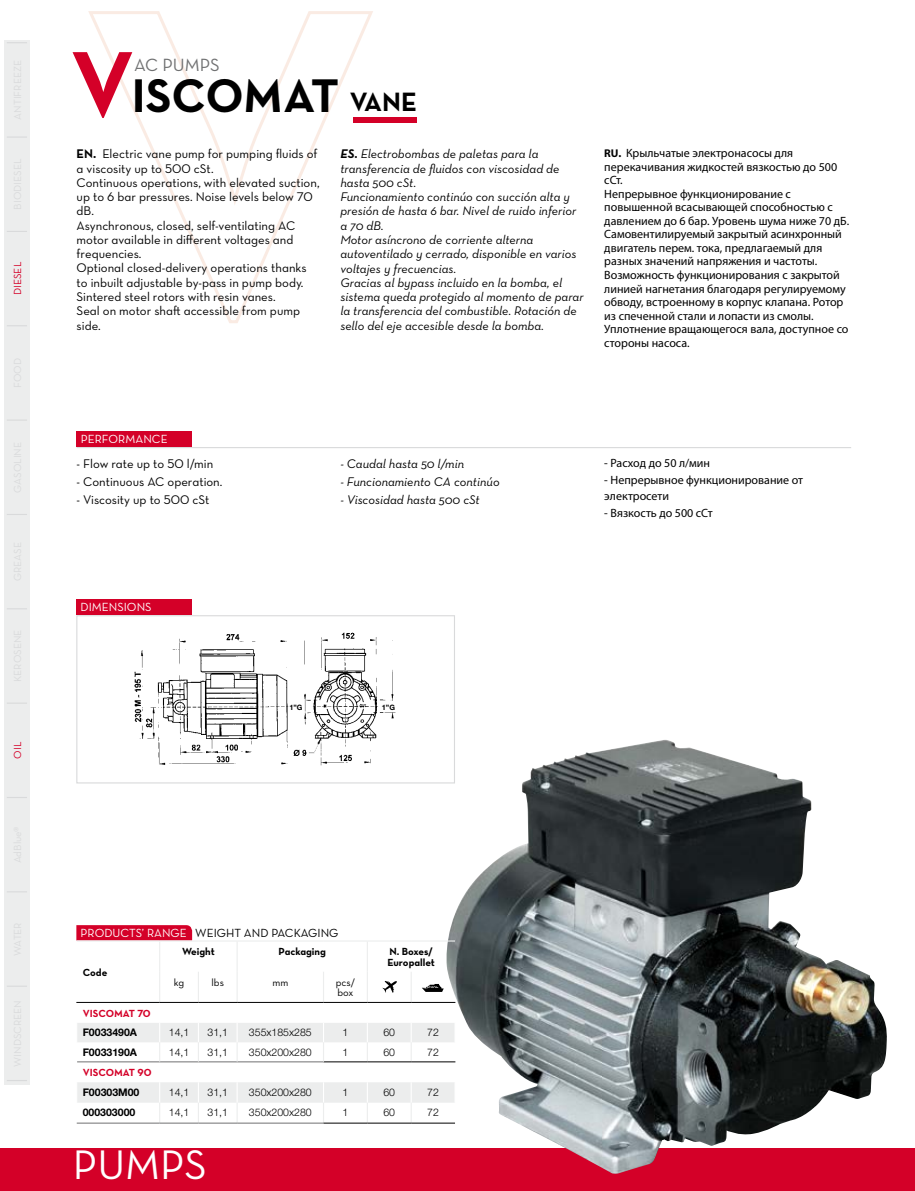
<style>
.page{position:relative;width:915px;height:1191px;background:#fff}
.page>*{position:absolute;margin:0;border:0;box-sizing:border-box;transform-origin:0 0}
.t1{font:48px "Neutraface Text Bold Alt";letter-spacing:-.005em;color:#000}
.t2{font:42px "Neutraface Text Book Alt";color:#fff}
.t3{font:27px "Neutraface Text Bold Alt";color:#000}
.t4{font:18px "Neutraface Text Book Alt";color:#707172}
.t5{font:italic 12.75px/14.2px "Neutraface Text";color:#000}
.t6{font:12.75px/14.2px "Neutraface Text Book Alt";color:#000}
.t7{font:12px/13.5px "Myriad Pro";color:#000}
.t8{font:12px "Neutraface Text Book Alt";color:#000}
.t9{font:12px "Neutraface Text Book Alt";color:#fff}
.t10{font:300 10.5px "Helvetica Neue LT Std";color:#000}
.t11{font:10.5px/10.5px "Neutraface Text Bold Alt";color:#000}
.t12{font:700 10.5px "Helvetica Neue LT Std";color:#000}
.t13{font:10.5px "Neutraface Text Bold Alt";color:#d40028}
.t14{font:10.5px/10.5px "Neutraface Text Book Alt";color:#000}
.t15{font:10.5px "Neutraface Text Book Alt";color:#d40028}
.t16{font:700 7.35px "Helvetica Neue LT Std";color:#000}
.s1{font-size:96px;color:#d40028}
.s2{font-family:"Neutraface Text Bold Alt"}
.s3{font-family:"Neutraface Text Bold Italic Alt";font-style:normal}
.s4{font-weight:700;font-size:11.25px}
.s5{color:#fff}
</style>
<div class="page">
<div style="left:0;top:1148px;width:914px;height:43px;background:#d40028"></div>
<div style="left:4px;top:40px;width:26px;height:1044px;background:#eceded"></div>
<svg style="left:88px;top:11px;width:287px;height:312px"></svg>
<svg style="left:7px;top:1080px;width:20px;height:1px"></svg>
<svg style="left:7px;top:891px;width:20px;height:1px"></svg>
<svg style="left:7px;top:797px;width:20px;height:1px"></svg>
<svg style="left:7px;top:608px;width:20px;height:1px"></svg>
<svg style="left:7px;top:514px;width:20px;height:1px"></svg>
<hr style="left:7px;top:419px;width:20px;height:2px;background:#d9dadb">
<svg style="left:7px;top:325px;width:20px;height:1px"></svg>
<svg style="left:7px;top:231px;width:20px;height:1px"></svg>
<hr style="left:7px;top:136px;width:20px;height:2px;background:#d9dadb">
<svg style="left:7px;top:42px;width:20px;height:1px"></svg>
<hr style="left:77px;top:447px;width:773px;height:1px;background:#d9dadb">
<div style="left:77px;top:432px;width:115px;height:15px;background:#d40028"></div>
<div style="left:76px;top:615px;width:379px;height:168px;border:1px solid #d9dadb"></div>
<div style="left:76px;top:600px;width:116px;height:15px;background:#d40028"></div>
<div style="left:353px;top:117px;width:63px;height:5px;background:#d40028"></div>
<img style="left:134px;top:632px;width:262px;height:134px">
<div style="left:295px;top:645px;width:9px;height:45px;background:#fff"></div>
<div style="left:383px;top:634px;width:8px;height:59px;background:#fff"></div>
<img style="left:445px;top:739px;width:442px;height:435px">
<svg style="left:76px;top:925px;width:116px;height:15px;background:#d4042b"></svg>
<hr style="left:77px;top:940px;width:83px;height:1px;background:#eceded">
<hr style="left:160px;top:940px;width:38px;height:1px;background:#eceded">
<hr style="left:198px;top:940px;width:39px;height:1px;background:#eceded">
<hr style="left:237px;top:940px;width:86px;height:1px;background:#eceded">
<hr style="left:323px;top:940px;width:44px;height:1px;background:#eceded">
<hr style="left:367px;top:940px;width:44px;height:1px;background:#eceded">
<hr style="left:411px;top:940px;width:44px;height:1px;background:#eceded">
<hr style="left:323px;top:971px;width:1px;height:31px;background:#eceded">
<hr style="left:366px;top:971px;width:2px;height:31px;background:#eceded">
<hr style="left:410px;top:971px;width:1px;height:31px;background:#eceded">
<hr style="left:159px;top:941px;width:1px;height:30px;background:#eceded">
<hr style="left:236px;top:941px;width:1px;height:30px;background:#eceded">
<hr style="left:159px;top:971px;width:1px;height:31px;background:#eceded">
<hr style="left:198px;top:971px;width:1px;height:31px;background:#eceded">
<hr style="left:236px;top:971px;width:1px;height:31px;background:#eceded">
<hr style="left:237px;top:1122px;width:86px;height:1px;background:#707172">
<hr style="left:366px;top:941px;width:2px;height:30px;background:#eceded">
<hr style="left:323px;top:1122px;width:44px;height:1px;background:#000">
<hr style="left:367px;top:1122px;width:44px;height:1px;background:#000">
<hr style="left:411px;top:1122px;width:44px;height:1px;background:#000">
<hr style="left:77px;top:1122px;width:83px;height:1px;background:#707172">
<hr style="left:160px;top:1122px;width:38px;height:1px;background:#707172">
<hr style="left:198px;top:1122px;width:39px;height:1px;background:#707172">
<svg style="left:76px;top:1002px;width:379px;height:120px"></svg>
<svg style="left:422px;top:984px;width:21px;height:8px"></svg>
<svg style="left:382px;top:981px;width:15px;height:12px"></svg>
<p class="t15" style="left:11px;top:295px;width:35px;rotate:-90deg">DIESEL</p>
<p class="t15" style="left:11px;top:758px;width:18px;rotate:-90deg">OIL</p>
<h1 class="t1" style="left:70px;top:64px;width:270px"><span class="s1">V</span>ISCOMAT</h1>
<h3 class="t4" style="left:134px;top:54px;width:87px">AC PUMPS</h3>
<h3 class="t3" style="left:350px;top:84px;width:69px">VANE</h3>
<p class="t6" style="left:77px;top:147px;width:244px"><span class="s2">EN.</span> Electric vane pump for pumping fluids of a viscosity up to 500 cSt.<br>Continuous operations, with elevated suction, up to 6 bar pressures. Noise levels below 70 dB.<br>Asynchronous, closed, self-ventilating AC motor available in different voltages and frequencies.<br>Optional closed-delivery operations thanks to inbuilt adjustable by-pass in pump body.<br>Sintered steel rotors with resin vanes.<br>Seal on motor shaft accessible from pump side.</p>
<p class="t5" style="left:340px;top:147px;width:244px"><span class="s3">ES.</span> Electrobombas de paletas para la transferencia de fluidos con viscosidad de hasta 500 cSt.<br>Funcionamiento continúo con succión alta y presión de hasta 6 bar. Nivel de ruido inferior a 70 dB.<br>Motor asíncrono de corriente alterna autoventilado y cerrado, disponible en varios voltajes y frecuencias.<br>Gracias al bypass incluido en la bomba, el sistema queda protegido al momento de parar la transferencia del combustible. Rotación de sello del eje accesible desde la bomba.</p>
<p class="t7" style="left:604px;top:146px;width:246px"><span class="s4">RU.</span> Крыльчатые электронасосы для перекачивания жидкостей вязкостью до 500 сСт.<br>Непрерывное функционирование с повышенной всасывающей способностью с давлением до 6 бар. Уровень шума ниже 70 дБ.<br>Самовентилируемый закрытый асинхронный двигатель перем. тока, предлагаемый для разных значений напряжения и частоты.<br>Возможность функционирования с закрытой линией нагнетания благодаря регулируемому обводу, встроенному в корпус клапана. Ротор из спеченной стали и лопасти из смолы.<br>Уплотнение вращающегося вала, доступное со стороны насоса.</p>
<p class="t9" style="left:81px;top:431px;width:88px">PERFORMANCE</p>
<p class="t6" style="left:77px;top:456px;width:138px">- Flow rate up to 50 l/min</p>
<p class="t6" style="left:77px;top:474px;width:147px">- Continuous AC operation.</p>
<p class="t6" style="left:77px;top:492px;width:134px">- Viscosity up to 500 cSt</p>
<p class="t9" style="left:80px;top:599px;width:73px">DIMENSIONS</p>
<p class="t5" style="left:340px;top:456px;width:125px">- Caudal hasta 50 l/min</p>
<p class="t5" style="left:340px;top:474px;width:161px">- Funcionamiento CA continúo</p>
<p class="t5" style="left:340px;top:492px;width:141px">- Viscosidad hasta 500 cSt</p>
<p class="t7" style="left:604px;top:456px;width:107px">- Расход до 50 л/мин</p>
<p class="t7" style="left:604px;top:471px;width:200px;line-height:16.5px">- Непрерывное функционирование от электросети</p>
<p class="t7" style="left:604px;top:506px;width:110px">- Вязкость до 500 сСт</p>
<p class="t16" style="left:289px;top:703px;width:15px">1”G</p>
<p class="t16" style="left:381px;top:703px;width:15px">1”G</p>
<p class="t8" style="left:81px;top:925px;width:259px"><span class="s5">PRODUCTS’ RANGE</span> WEIGHT AND PACKAGING</p>
<p class="t11" style="left:83px;top:967px;width:26px">Code</p>
<p class="t11" style="left:182px;top:946px;width:34px">Weight</p>
<p class="t11" style="left:278px;top:946px;width:49px">Packaging</p>
<p class="t11" style="left:387px;top:946px;width:49px">N. Boxes/<br>Europallet</p>
<p class="t14" style="left:174px;top:977px;width:12px">kg</p>
<p class="t14" style="left:211px;top:977px;width:14px">lbs</p>
<p class="t14" style="left:272px;top:977px;width:17px">mm</p>
<p class="t14" style="left:335px;top:977px;width:21px">pcs/ box</p>
<p class="t13" style="left:83px;top:1006px;width:69px">VISCOMAT 70</p>
<p class="t12" style="left:83px;top:1026px;width:56px">F0033490A</p>
<p class="t10" style="left:169px;top:1026px;width:22px">14,1</p>
<p class="t10" style="left:207px;top:1026px;width:22px">31,1</p>
<p class="t10" style="left:249px;top:1026px;width:64px">355x185x285</p>
<p class="t10" style="left:342px;top:1026px;width:7px">1</p>
<p class="t10" style="left:383px;top:1026px;width:13px">60</p>
<p class="t10" style="left:427px;top:1026px;width:13px">72</p>
<p class="t12" style="left:83px;top:1045px;width:56px">F0033190A</p>
<p class="t10" style="left:169px;top:1045px;width:22px">14,1</p>
<p class="t10" style="left:207px;top:1045px;width:22px">31,1</p>
<p class="t10" style="left:249px;top:1045px;width:64px">350x200x280</p>
<p class="t10" style="left:342px;top:1045px;width:7px">1</p>
<p class="t10" style="left:383px;top:1045px;width:13px">60</p>
<p class="t10" style="left:427px;top:1045px;width:13px">72</p>
<p class="t13" style="left:83px;top:1065px;width:70px">VISCOMAT 90</p>
<p class="t12" style="left:83px;top:1085px;width:58px">F00303M00</p>
<p class="t10" style="left:169px;top:1085px;width:22px">14,1</p>
<p class="t10" style="left:207px;top:1085px;width:22px">31,1</p>
<p class="t10" style="left:249px;top:1085px;width:64px">350x200x280</p>
<p class="t10" style="left:342px;top:1085px;width:7px">1</p>
<p class="t10" style="left:383px;top:1085px;width:13px">60</p>
<p class="t10" style="left:427px;top:1085px;width:13px">72</p>
<p class="t12" style="left:83px;top:1106px;width:54px">000303000</p>
<p class="t10" style="left:169px;top:1106px;width:22px">14,1</p>
<p class="t10" style="left:207px;top:1106px;width:22px">31,1</p>
<p class="t10" style="left:249px;top:1106px;width:64px">350x200x280</p>
<p class="t10" style="left:342px;top:1106px;width:7px">1</p>
<p class="t10" style="left:383px;top:1106px;width:13px">60</p>
<p class="t10" style="left:427px;top:1106px;width:13px">72</p>
<h2 class="t2" style="left:73px;top:1138px;width:135px">PUMPS</h2>
</div>
